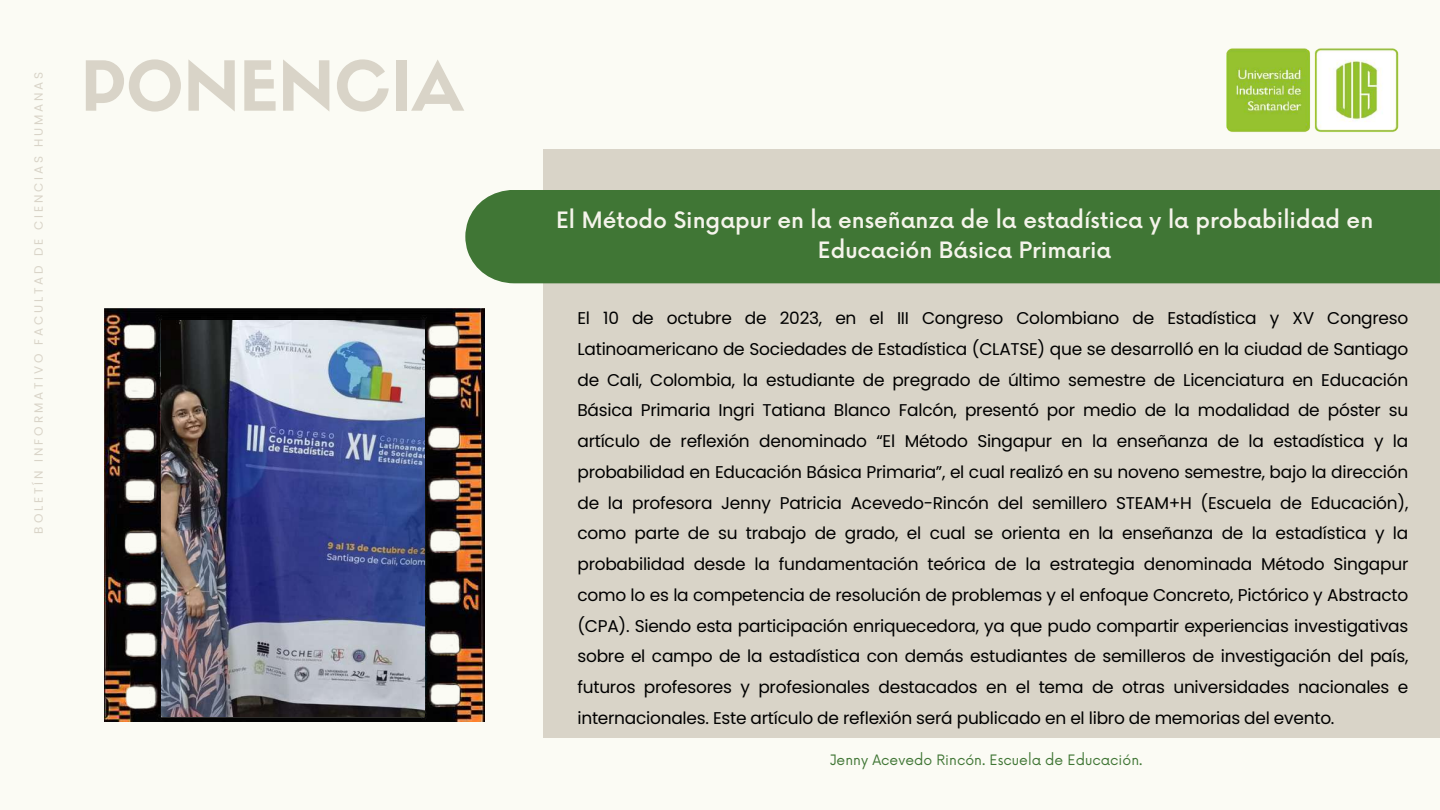
<style>
.page{position:relative;width:1440px;height:810px;background:#fbfbf4}
.page>*{position:absolute;margin:0;border:0;box-sizing:border-box;transform-origin:0 0}
.t1{font:67.6px "Sifonn Basic";color:#d9d4c8}
.t2{font:500 22px/30.8px "Now";color:#f5f4eb;text-align:center}
.t3{font:17px/30.8px "Poppins";letter-spacing:-.015em;color:#000;text-align:justify}
.t4{font:14px "Now";color:#407635}
.t5{font:12px "Poppins";letter-spacing:.235em;color:#d9d4c8}
</style>
<div class="page">
<div style="left:543px;top:149px;width:896px;height:588px;background:#d9d4c8"></div>
<img style="left:1226px;top:48px;width:173px;height:84px">
<div style="left:465px;top:190px;width:975px;height:93px;background:#407635"></div>
<img style="left:105px;top:308px;width:379px;height:413px">
<img style="left:161px;top:320px;width:263px;height:397px">
<p class="t5" style="left:30px;top:534px;width:463px;rotate:-90deg">BOLETÍN INFORMATIVO FACULTAD DE CIENCIAS HUMANAS</p>
<h1 class="t1" style="left:81px;top:60px;width:384px">PONENCIA</h1>
<p class="t2" style="left:556px;top:206px;width:819px">El Método Singapur en la enseñanza de la estadística y la probabilidad en<br>Educación Básica Primaria</p>
<p class="t3" style="left:577px;top:303px;width:832px">El 10 de octubre de 2023, en el III Congreso Colombiano de Estadística y XV Congreso Latinoamericano de Sociedades de Estadística (CLATSE) que se desarrolló en la ciudad de Santiago de Cali, Colombia, la estudiante de pregrado de último semestre de Licenciatura en Educación Básica Primaria Ingri Tatiana Blanco Falcón, presentó por medio de la modalidad de póster su artículo de reflexión denominado “El Método Singapur en la enseñanza de la estadística y la probabilidad en Educación Básica Primaria”, el cual realizó en su noveno semestre, bajo la dirección de la profesora Jenny Patricia Acevedo-Rincón del semillero STEAM+H (Escuela de Educación), como parte de su trabajo de grado, el cual se orienta en la enseñanza de la estadística y la probabilidad desde la fundamentación teórica de la estrategia denominada Método Singapur como lo es la competencia de resolución de problemas y el enfoque Concreto, Pictórico y Abstracto (CPA). Siendo esta participación enriquecedora, ya que pudo compartir experiencias investigativas sobre el campo de la estadística con demás estudiantes de semilleros de investigación del país, futuros profesores y profesionales destacados en el tema de otras universidades nacionales e internacionales. Este artículo de reflexión será publicado en el libro de memorias del evento.</p>
<p class="t4" style="left:830px;top:752px;width:314px">Jenny Acevedo Rincón. Escuela de Educación.</p>
</div>
